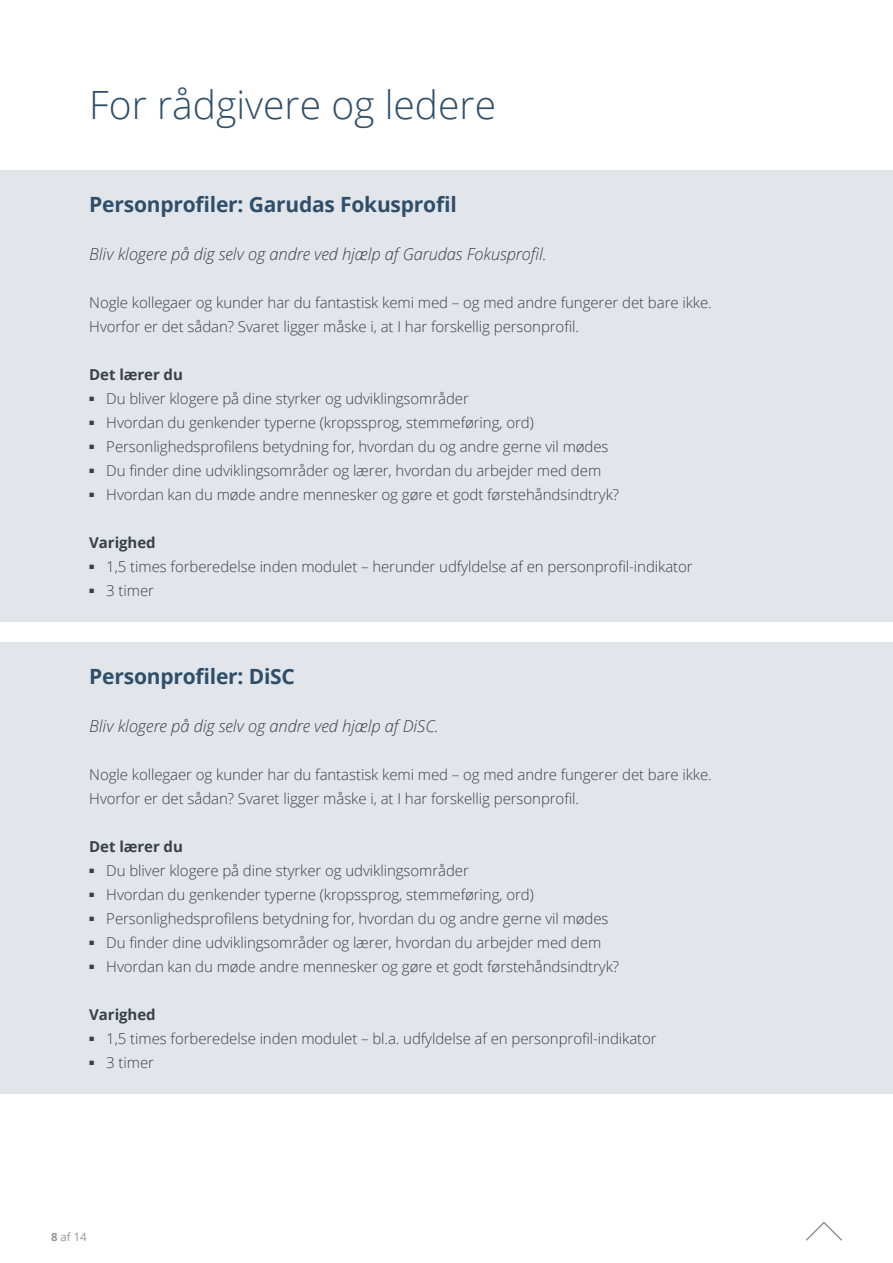
<style>
.page{position:relative;width:893px;height:1263px;background:#fff}
.page>*{position:absolute;margin:0;border:0;box-sizing:border-box;transform-origin:0 0}
.t1{font:300 39px "Open Sans";color:#2e4e6a}
.t2{font:700 21px "Open Sans";letter-spacing:-.01em;color:#2e4e6a}
.t3{font:italic 300 16.5px "Open Sans";letter-spacing:-.005em;color:#3a4048}
.t4{font:300 15px/24px "Open Sans";letter-spacing:-.005em;color:#3a4048}
.t5{font:700 15px "Open Sans";letter-spacing:-.005em;color:#3a4048}
.t6{font:11.4px "Open Sans";color:#939598}
.s1{font-weight:700}
</style>
<div class="page">
<div style="left:0;top:170px;width:893px;height:451px;background:#e2e6eb"></div>
<div style="left:0;top:642px;width:893px;height:452px;background:#e2e6eb"></div>
<svg style="left:806px;top:1221px;width:36px;height:20px"></svg>
<h1 class="t1" style="left:89px;top:78px;width:408px">For rådgivere og ledere</h1>
<h2 class="t2" style="left:89px;top:189px;width:369px">Personprofiler: Garudas Fokusprofil</h2>
<p class="t3" style="left:89px;top:242px;width:459px">Bliv klogere på dig selv og andre ved hjælp af Garudas Fokusprofil.</p>
<p class="t4" style="left:89px;top:290px;width:624px">Nogle kollegaer og kunder har du fantastisk kemi med – og med andre fungerer det bare ikke.<br>Hvorfor er det sådan? Svaret ligger måske i, at I har forskellig personprofil.</p>
<p class="t5" style="left:89px;top:364px;width:95px">Det lærer du</p>
<p class="t4" style="left:106px;top:386px;width:514px">Du bliver klogere på dine styrker og udviklingsområder<br>Hvordan du genkender typerne (kropssprog, stemmeføring, ord)<br>Personlighedsprofilens betydning for, hvordan du og andre gerne vil mødes Du finder dine udviklingsområder og lærer, hvordan du arbejder med dem Hvordan kan du møde andre mennesker og gøre et godt førstehåndsindtryk?</p>
<p class="t5" style="left:89px;top:532px;width:68px">Varighed</p>
<p class="t4" style="left:106px;top:554px;width:588px">1,5 times forberedelse inden modulet – herunder udfyldelse af en personprofil-indikator<br>3 timer</p>
<h2 class="t2" style="left:89px;top:662px;width:207px">Personprofiler: DiSC</h2>
<p class="t3" style="left:89px;top:715px;width:351px">Bliv klogere på dig selv og andre ved hjælp af DiSC.</p>
<p class="t4" style="left:89px;top:762px;width:624px">Nogle kollegaer og kunder har du fantastisk kemi med – og med andre fungerer det bare ikke.<br>Hvorfor er det sådan? Svaret ligger måske i, at I har forskellig personprofil.</p>
<p class="t5" style="left:89px;top:836px;width:95px">Det lærer du</p>
<p class="t4" style="left:106px;top:858px;width:514px">Du bliver klogere på dine styrker og udviklingsområder<br>Hvordan du genkender typerne (kropssprog, stemmeføring, ord)<br>Personlighedsprofilens betydning for, hvordan du og andre gerne vil mødes Du finder dine udviklingsområder og lærer, hvordan du arbejder med dem Hvordan kan du møde andre mennesker og gøre et godt førstehåndsindtryk?</p>
<p class="t5" style="left:89px;top:1004px;width:68px">Varighed</p>
<p class="t4" style="left:106px;top:1026px;width:552px">1,5 times forberedelse inden modulet – bl.a. udfyldelse af en personprofil-indikator<br>3 timer</p>
<p class="t6" style="left:51px;top:1229px;width:37px"><span class="s1">8</span> af 14</p>
</div>
